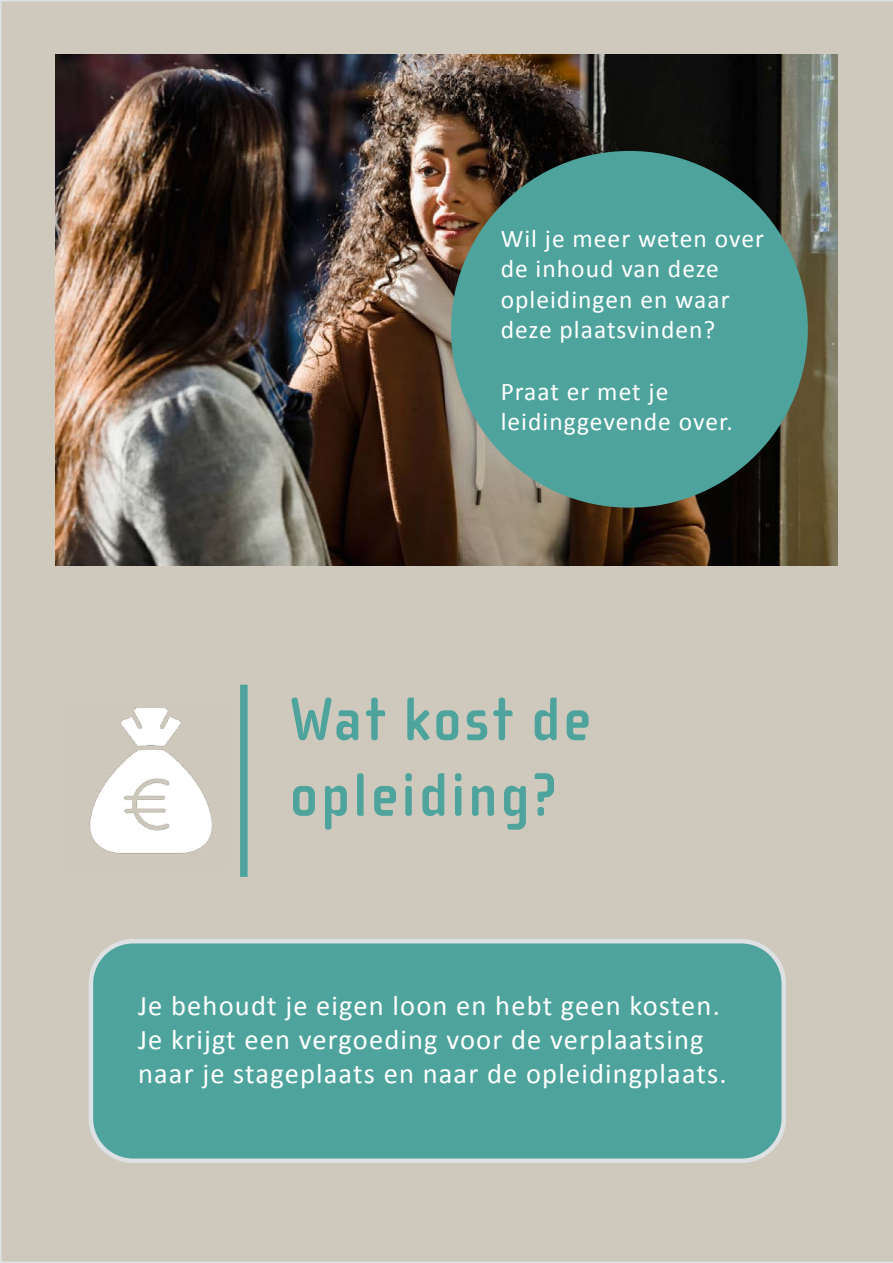
<style>
.page{position:relative;width:893px;height:1263px;background:#cec9bc}
.page>*{position:absolute;margin:0;border:0;box-sizing:border-box;transform-origin:0 0}
.t1{font:700 63px/75.6px "Cholla Sans OT";letter-spacing:.04em;color:#4ea49d}
.t2{font:28.5px/34.2px "Calibri";letter-spacing:.04em;color:#fff}
.t3{font:25.5px/30.6px "Calibri";letter-spacing:.04em;color:#fff}
</style>
<div class="page">
<img style="left:56px;top:54px;width:781px;height:512px">
<div style="left:91px;top:941px;width:693px;height:220px;background:#4ea49d;border-radius:43px"></div>
<div style="left:89px;top:939px;width:697px;height:224px;border:4px solid #dde1e3;border-radius:43px"></div>
<div style="left:240px;top:685px;width:8px;height:192px;background:#4ea49d"></div>
<div style="left:451px;top:151px;width:357px;height:357px;background:#4ea49d;border-radius:50%"></div>
<img style="left:60px;top:701px;width:169px;height:169px">
<p class="t3" style="left:501px;top:223px;width:265px">Wil je meer weten over de inhoud van deze opleidingen en waar deze plaatsvinden?</p>
<p class="t3" style="left:501px;top:376px;width:234px">Praat er met je leidinggevende over.</p>
<h1 class="t1" style="left:289px;top:683px;width:303px">Wat kost de opleiding?</h1>
<p class="t2" style="left:138px;top:988px;width:590px">Je behoudt je eigen loon en hebt geen kosten.<br>Je krijgt een vergoeding voor de verplaatsing naar je stageplaats en naar de opleidingplaats.</p>
</div>
